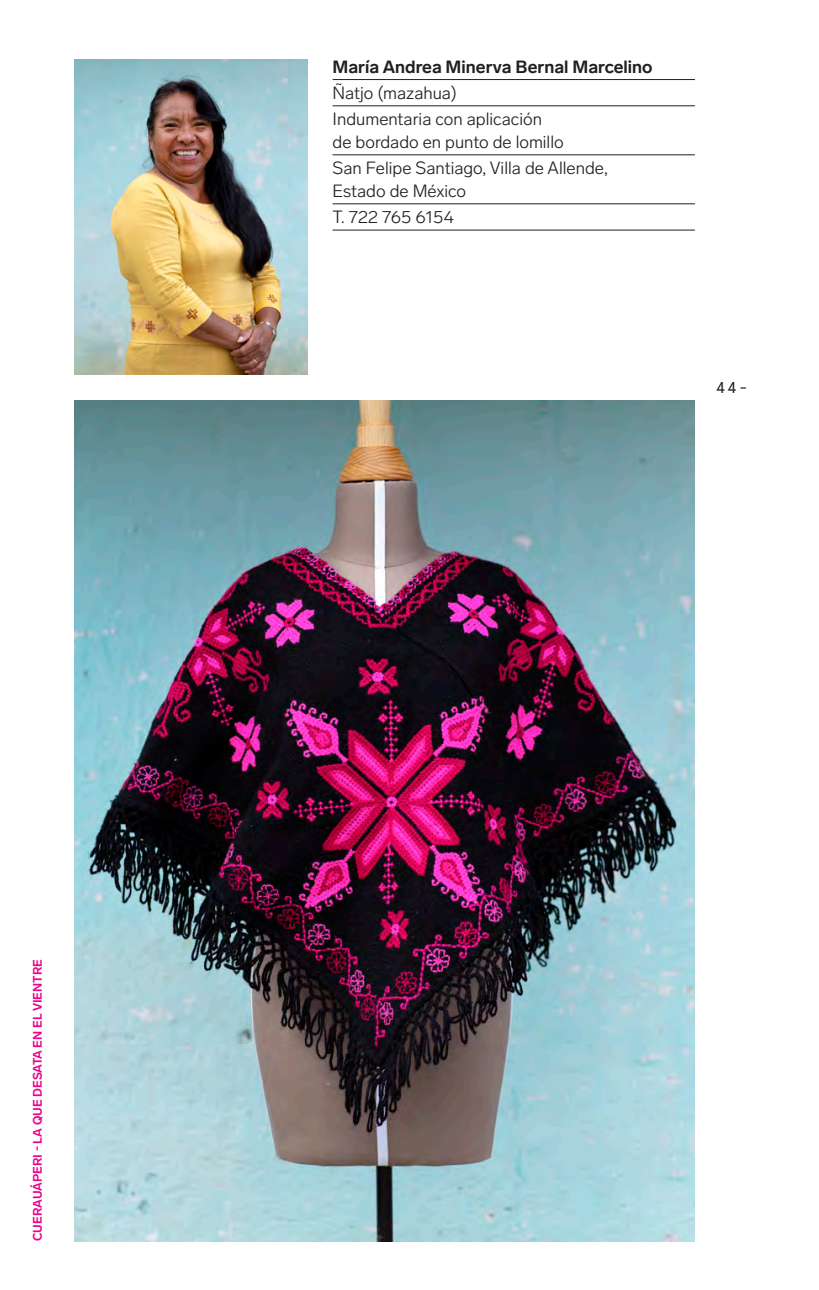
<style>
.page{position:relative;width:819px;height:1290px;background:#fff}
.page>*{position:absolute;margin:0;border:0;box-sizing:border-box;transform-origin:0 0}
.t1{font:300 17.5px/26.2px "Lab Grotesque";color:#231f20}
.t2{font:700 17.5px "Lab Grotesque";color:#231f20}
.t3{font:15.75px "Apercu Pro Mono";color:#231f20}
.t4{font:700 12.25px "Lab Grotesque";color:#ed028c}
</style>
<div class="page">
<hr style="left:332px;top:79px;width:362px;height:1px;background:#231f20">
<hr style="left:332px;top:105px;width:362px;height:1px;background:#231f20">
<hr style="left:332px;top:154px;width:362px;height:1px;background:#231f20">
<hr style="left:332px;top:203px;width:362px;height:1px;background:#231f20">
<hr style="left:332px;top:230px;width:362px;height:1px;background:#231f20">
<img style="left:74px;top:60px;width:234px;height:315px">
<img style="left:74px;top:401px;width:620px;height:840px">
<p class="t4" style="left:30px;top:1241px;width:283px;rotate:-90deg">CUERAUÁPERI - LA QUE DESATA EN EL VIENTRE</p>
<p class="t2" style="left:332px;top:56px;width:321px">María Andrea Minerva Bernal Marcelino</p>
<p class="t1" style="left:332px;top:80px;width:211px">Ñatjo (mazahua)<br>Indumentaria con aplicación</p>
<p class="t1" style="left:332px;top:129px;width:276px">de bordado en punto de lomillo<br>San Felipe Santiago, Villa de Allende,</p>
<p class="t1" style="left:332px;top:178px;width:135px">Estado de México<br>T. 722 765 6154</p>
<p class="t3" style="left:715px;top:376px;width:34px">44-</p>
</div>
